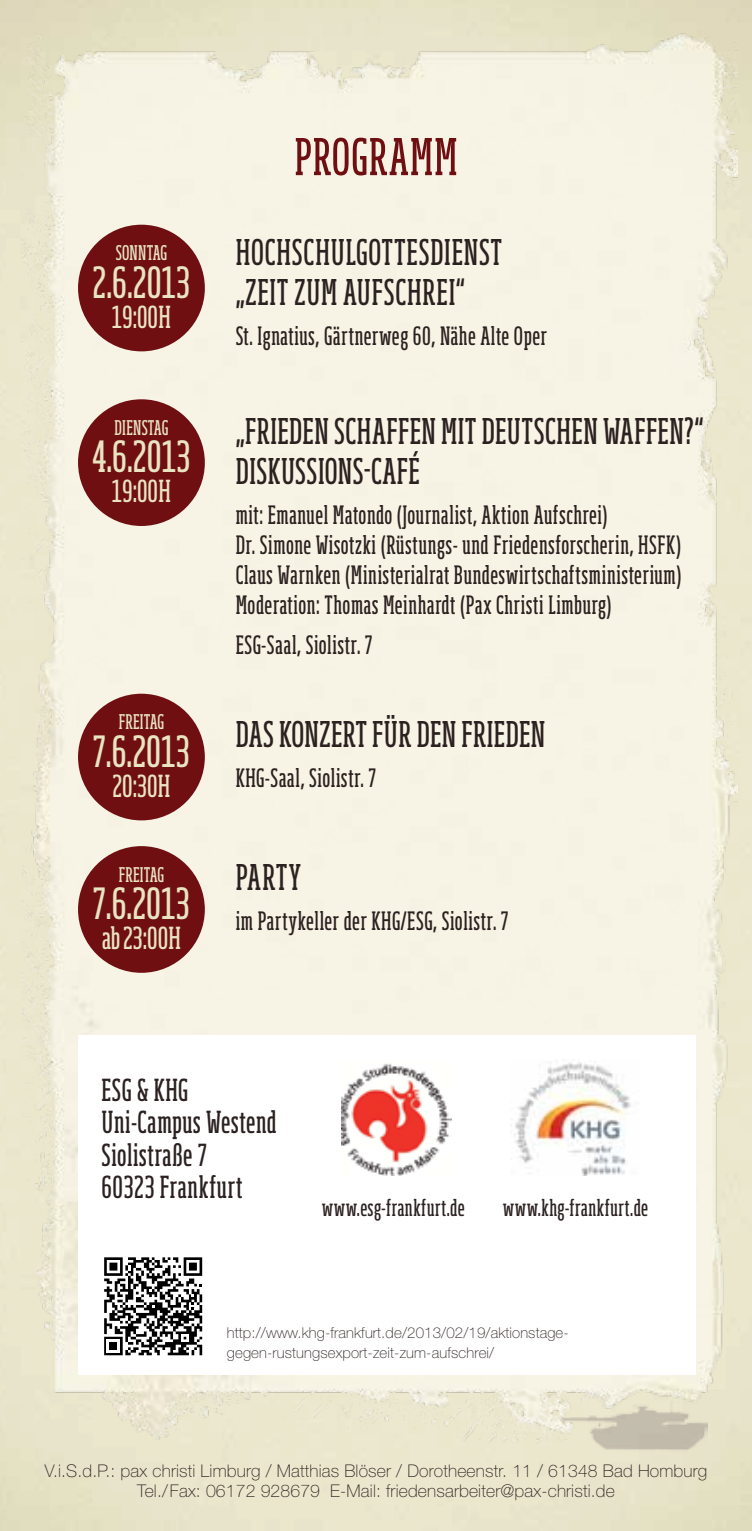
<style>
.page{position:relative;width:752px;height:1531px;background:#fff}
.page>*{position:absolute;margin:0;border:0;box-sizing:border-box;transform-origin:0 0}
.t1{font:extra-condensed 50px "Soho Std";letter-spacing:.025em;color:#700f12}
.t2{font:extra-condensed 42.5px "Soho Std";color:#e8e4c1}
.t3{font:extra-condensed 35px/40px "Soho Std";letter-spacing:.015em;color:#2b2120}
.t4{font:extra-condensed 30px/32.5px "Soho Std";letter-spacing:.02em;color:#2b2120}
.t5{font:extra-condensed 30px "Soho Std";color:#e8e4c1}
.t6{font:extra-condensed 25px/30px "Soho Std";letter-spacing:.025em;color:#2b2120}
.t7{font:extra-condensed 22.5px "Soho Std";letter-spacing:.02em;color:#2b2120}
.t8{font:extra-condensed 20px "Soho Std";letter-spacing:.005em;color:#e8e4c1}
.t9{font:100 17.5px/20px "Helvetica Neue LT Std";letter-spacing:.01em;color:#2c2120;text-align:center}
.t10{font:100 15px/20px "Helvetica Neue LT Std";letter-spacing:.01em;color:#2c2120}
</style>
<div class="page">
<img style="left:21px;top:21px;width:716px;height:1465px">
<img style="left:558px;top:1396px;width:149px;height:56px">
<div style="left:78px;top:225px;width:127px;height:126px;background:#700f12;border-radius:50%"></div>
<div style="left:78px;top:399px;width:127px;height:127px;background:#700f12;border-radius:50%"></div>
<div style="left:78px;top:694px;width:127px;height:126px;background:#700f12;border-radius:50%"></div>
<div style="left:78px;top:846px;width:127px;height:127px;background:#700f12;border-radius:50%"></div>
<div style="left:78px;top:1036px;width:616px;height:339px;background:#fff"></div>
<div style="left:101px;top:1254px;width:104px;height:104px;background:linear-gradient(to right,#fff,#fff)"></div>
<svg style="left:104px;top:1257px;width:98px;height:98px"></svg>
<img style="left:341px;top:1064px;width:110px;height:111px">
<img style="left:510px;top:1059px;width:121px;height:116px">
<p class="t8" style="left:116px;top:240px;width:53px">Sonntag</p>
<h2 class="t2" style="left:92px;top:255px;width:99px">2.6.2013</h2>
<p class="t5" style="left:112px;top:297px;width:60px">19:00h</p>
<p class="t8" style="left:115px;top:415px;width:8px">DIENSTAG</p>
<h2 class="t2" style="left:92px;top:429px;width:100px">4.6.2013</h2>
<p class="t5" style="left:112px;top:472px;width:60px">19:00h</p>
<p class="t8" style="left:119px;top:709px;width:8px">FREITAG</p>
<h2 class="t2" style="left:93px;top:724px;width:98px">7.6.2013</h2>
<p class="t5" style="left:112px;top:766px;width:59px">20:30h</p>
<p class="t8" style="left:119px;top:861px;width:8px">FREITAG</p>
<h2 class="t2" style="left:93px;top:876px;width:98px">7.6.2013</h2>
<p class="t5" style="left:102px;top:919px;width:81px">ab 23:00h</p>
<h1 class="t1" style="left:294px;top:125px;width:139px">Programm</h1>
<h3 class="t3" style="left:235px;top:231px;width:268px">Hochschulgottesdienst „Zeit zum Aufschrei“</h3>
<p class="t6" style="left:235px;top:320px;width:313px">St. Ignatius, Gärtnerweg 60, Nähe Alte Oper</p>
<h3 class="t3" style="left:235px;top:410px;width:469px">„Frieden schaffen mit deutschen Waffen?“<br>Diskussions-Café</h3>
<p class="t6" style="left:235px;top:499px;width:447px">mit: Emanuel Matondo (Journalist, Aktion Aufschrei)<br>Dr. Simone Wisotzki (Rüstungs- und Friedensforscherin, HSFK)<br>Claus Warnken (Ministerialrat Bundeswirtschaftsministerium)<br>Moderation: Thomas Meinhardt (Pax Christi Limburg)</p>
<p class="t6" style="left:235px;top:629px;width:138px">ESG-Saal, Siolistr. 7</p>
<h3 class="t3" style="left:236px;top:713px;width:311px">Das Konzert für den Frieden</h3>
<p class="t6" style="left:235px;top:762px;width:142px">KHG-Saal, Siolistr. 7</p>
<h3 class="t3" style="left:236px;top:856px;width:66px">Party</h3>
<p class="t6" style="left:235px;top:904px;width:274px">im Partykeller der KHG/ESG, Siolistr. 7</p>
<p class="t4" style="left:101px;top:1072px;width:177px">ESG &amp; KHG<br>Uni-Campus Westend<br>Siolistraße 7<br>60323 Frankfurt</p>
<p class="t7" style="left:322px;top:1194px;width:144px">www.esg-frankfurt.de</p>
<p class="t7" style="left:502px;top:1194px;width:147px">www.khg-frankfurt.de</p>
<p class="t10" style="left:227px;top:1322px;width:343px">http://www.khg-frankfurt.de/2013/02/19/aktionstage&shy;gegen-rustungsexport-zeit-zum-aufschrei/</p>
<p class="t9" style="left:45px;top:1461px;width:663px">V.i.S.d.P.: pax christi Limburg / Matthias Blöser / Dorotheenstr. 11 / 61348 Bad Homburg<br>Tel./Fax: 06172 928679 E-Mail: friedensarbeiter@pax-christi.de</p>
</div>
